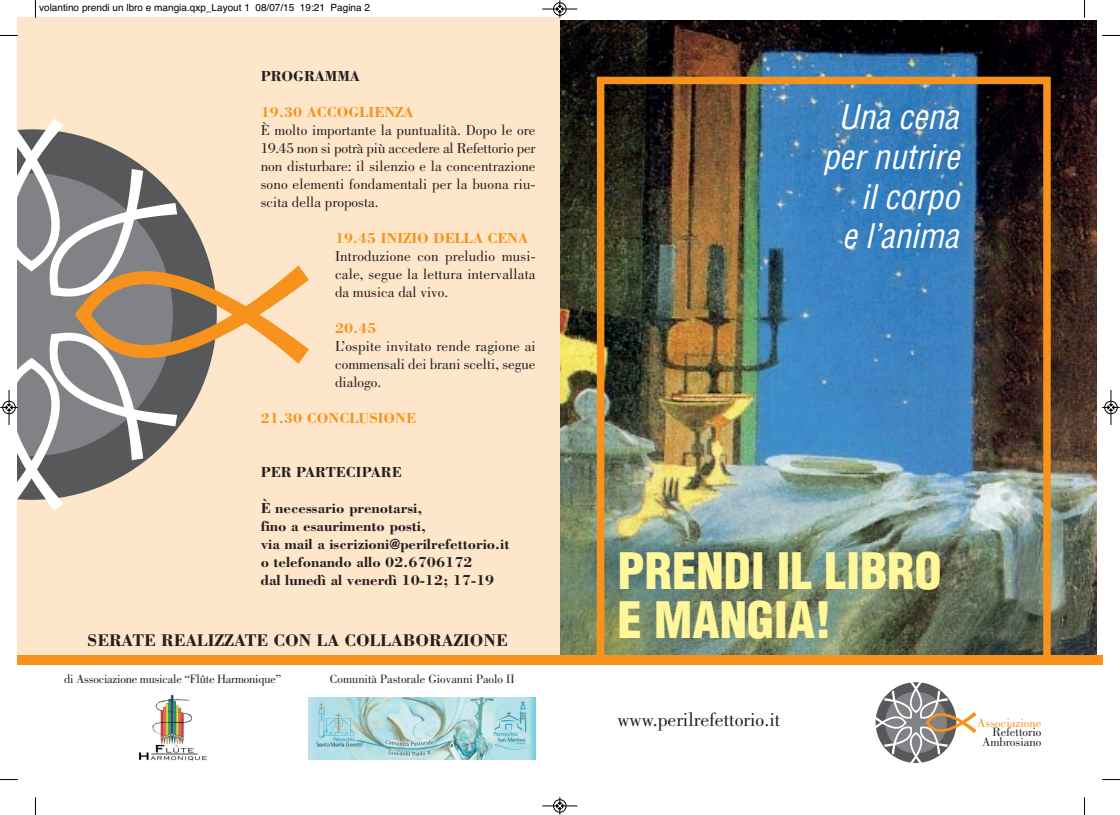
<style>
.page{position:relative;width:1120px;height:815px;background:#fff}
.page>*{position:absolute;margin:0;border:0;box-sizing:border-box;transform-origin:0 0}
.t1{font:900 condensed 49px/48.9px "Helvetica";color:#fff79a}
.t2{font:italic condensed 33px/39.6px "Helvetica";color:#fff;text-align:right}
.t3{font:19.75px "Bodoni";color:#231f20}
.t4{font:700 17.5px "Bodoni";color:#231f20}
.t5{font:15px/18px "Bodoni";letter-spacing:.01em;color:#231f20;text-align:justify}
.t6{font:700 15px/18px "Bodoni";color:#231f20}
.t7{font:700 15px "Bodoni";color:#f7931d}
.t8{font:12.62px/9.9px "Bodoni";color:#231f20;text-align:right}
.t9{font:12.62px "Bodoni";color:#f7931d}
.t10{font:12.5px "Bodoni";letter-spacing:-.02em;color:#231f20}
.t11{font:12.5px "Bodoni";color:#231f20}
.t12{font:10px "Helvetica";color:#000}
</style>
<div class="page">
<div style="left:18px;top:18px;width:542px;height:642px;background:#fee6ca"></div>
<svg style="left:309px;top:759px;width:227px;height:1px"></svg>
<img style="left:309px;top:697px;width:227px;height:62px">
<img style="left:138px;top:695px;width:69px;height:66px">
<img style="left:560px;top:20px;width:536px;height:635px">
<div style="left:597px;top:77px;width:453px;height:587px;border:8px solid #f7931d"></div>
<svg style="left:875px;top:682px;width:101px;height:81px"></svg>
<div style="left:18px;top:655px;width:1084px;height:10px;background:#f7931d"></div>
<svg style="left:35px;top:0;width:1px;height:18px"></svg>
<svg style="left:0;top:35px;width:18px;height:1px"></svg>
<svg style="left:1084px;top:0;width:1px;height:18px"></svg>
<svg style="left:1102px;top:35px;width:18px;height:1px"></svg>
<svg style="left:35px;top:797px;width:1px;height:18px"></svg>
<svg style="left:0;top:779px;width:18px;height:1px"></svg>
<svg style="left:1084px;top:797px;width:1px;height:18px"></svg>
<svg style="left:1102px;top:779px;width:18px;height:1px"></svg>
<div style="left:553px;top:2px;width:13px;height:14px;border:1px solid #fff;border-radius:50%"></div>
<hr style="left:542px;top:9px;width:35px;height:1px;background:#000">
<div style="left:553px;top:3px;width:13px;height:12px;border:1px solid #000;border-radius:50%"></div>
<svg style="left:557px;top:0;width:6px;height:18px"></svg>
<div style="left:553px;top:799px;width:13px;height:14px;border:1px solid #fff;border-radius:50%"></div>
<hr style="left:542px;top:806px;width:35px;height:1px;background:#000">
<div style="left:553px;top:799px;width:13px;height:13px;border:1px solid #000;border-radius:50%"></div>
<svg style="left:557px;top:797px;width:6px;height:18px"></svg>
<svg style="left:0;top:119px;width:309px;height:392px"></svg>
<hr style="left:1110px;top:390px;width:1px;height:35px;background:#000">
<div style="left:1104px;top:401px;width:13px;height:13px;border:1px solid #000;border-radius:50%"></div>
<svg style="left:1102px;top:404px;width:17px;height:7px"></svg>
<p class="t12" style="left:39px;top:2px;width:332px">volantino prendi un lbro e mangia.qxp_Layout 1 08/07/15 19:21 Pagina 2</p>
<p class="t6" style="left:261px;top:67px;width:101px">PROGRAMMA</p>
<p class="t7" style="left:261px;top:103px;width:154px">19.30 ACCOGLIENZA</p>
<p class="t5" style="left:261px;top:123px;width:276px">È molto importante la puntualità. Dopo le ore 19.45 non si potrà più accedere al Refettorio per non disturbare: il silenzio e la concentrazione sono elementi fondamentali per la buona riu&shy;scita della proposta.</p>
<p class="t7" style="left:335px;top:229px;width:194px">19.45 INIZIO DELLA CENA</p>
<p class="t5" style="left:335px;top:249px;width:202px">Introduzione con preludio musi&shy;cale, segue la lettura intervallata da musica dal vivo.</p>
<p class="t7" style="left:335px;top:319px;width:43px">20.45</p>
<p class="t5" style="left:335px;top:339px;width:202px">L’ospite invitato rende ragione ai commensali dei brani scelti, segue dialogo.</p>
<p class="t7" style="left:261px;top:409px;width:157px">21.30 CONCLUSIONE</p>
<p class="t6" style="left:261px;top:463px;width:143px">PER PARTECIPARE</p>
<p class="t6" style="left:261px;top:499px;width:250px">È necessario prenotarsi,<br>fino a esaurimento posti,<br>via mail a iscrizioni@perilrefettorio.it o telefonando allo 02.6706172<br>dal lunedì al venerdì 10-12; 17-19</p>
<p class="t4" style="left:88px;top:629px;width:422px">SERATE REALIZZATE CON LA COLLABORAZIONE</p>
<p class="t10" style="left:64px;top:674px;width:219px">di Associazione musicale “Flûte Harmonique”</p>
<p class="t11" style="left:330px;top:674px;width:186px">Comunità Pastorale Giovanni Paolo II</p>
<h2 class="t2" style="left:823px;top:98px;width:138px">Una cena per nutrire il corpo<br>e l’anima</h2>
<h1 class="t1" style="left:617px;top:548px;width:326px">PRENDI IL LIBRO<br>E MANGIA!</h1>
<h3 class="t3" style="left:617px;top:712px;width:164px">www.perilrefettorio.it</h3>
<p class="t9" style="left:977px;top:718px;width:66px">Associazione</p>
<p class="t8" style="left:982px;top:728px;width:61px">Refettorio<br>Ambrosiano</p>
</div>
